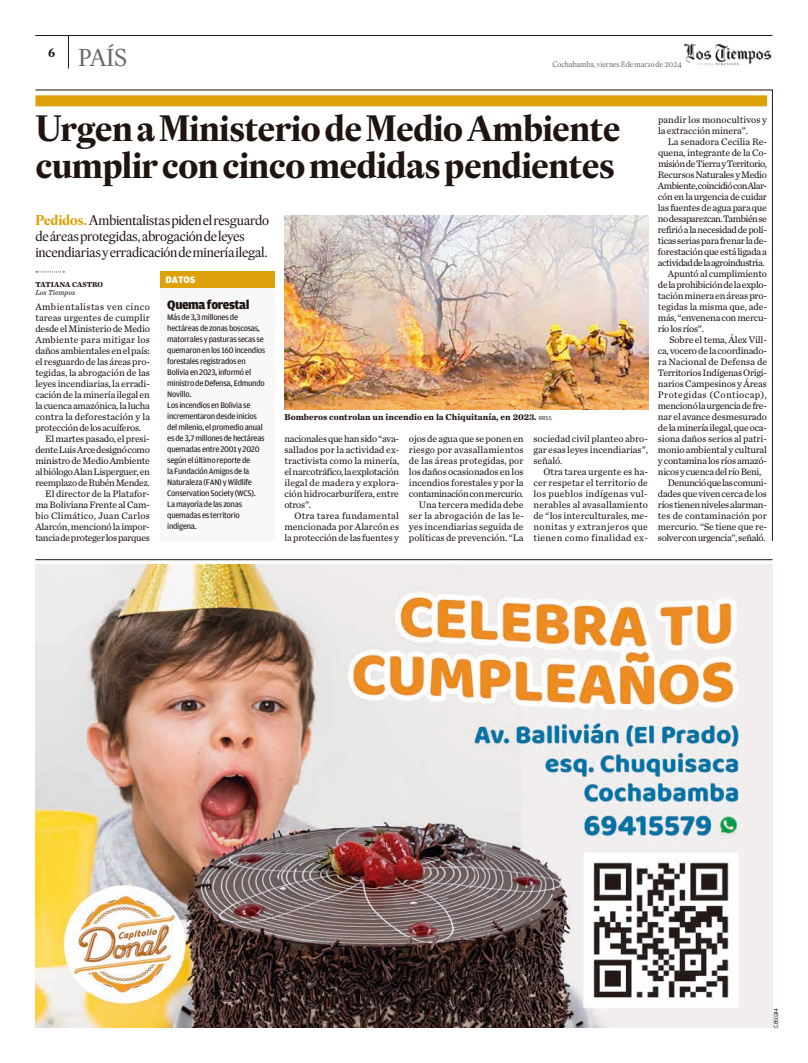
<style>
.page{position:relative;width:808px;height:1063px;background:#fff}
.page>*{position:absolute;margin:0;border:0;box-sizing:border-box;transform-origin:0 0}
.t1{font:700 36px/37px "Eudald Headline";letter-spacing:-.02em;color:#1f1410}
.t2{font:24px "Eudald Headline";color:#67676b}
.t3{font:14px/16px "Eudald Headline";letter-spacing:-.025em;color:#1f1410}
.t4{font:900 13px "Amplitude";letter-spacing:-.03em;color:#1f1410}
.t5{font:900 10px "Amplitude";color:#fff}
.t6{font:9.8px/11px "Chronicle Text G2";letter-spacing:-.015em;color:#1f1410;text-align:justify}
.t7{font:9.8px "Chronicle Text G2";letter-spacing:-.035em;color:#1f1410}
.t8{font:9.8px "Chronicle Text G2";letter-spacing:.01em;color:#1f1410}
.t9{font:9.8px/11px "Chronicle Text G2";letter-spacing:.005em;color:#1f1410}
.t10{font:9.8px "Chronicle Text G2";letter-spacing:-.05em;color:#1f1410}
.t11{font:9.8px "Chronicle Text G2";letter-spacing:-.04em;color:#1f1410}
.t12{font:9.8px "Chronicle Text G2";letter-spacing:.04em;color:#1f1410}
.t13{font:9.8px "Chronicle Text G2";letter-spacing:-.045em;color:#1f1410}
.t14{font:9.8px "Chronicle Text G2";letter-spacing:-.055em;color:#1f1410}
.t15{font:9.8px "Chronicle Text G2";letter-spacing:.015em;color:#1f1410}
.t16{font:9.8px "Chronicle Text G2";letter-spacing:.02em;color:#1f1410}
.t17{font:700 9px "Chronicle Text G2";color:#1f1410}
.t18{font:8.5px/11px "Amplitude";letter-spacing:-.035em;color:#1f1410}
.t19{font:8px "Eudald Headline";letter-spacing:-.02em;color:#67676b}
.t20{font:700 7.5px "Chronicle Text G2";color:#1f1410}
.t21{font:italic 7.5px "Chronicle Text G2";color:#1f1410}
.t22{font:6px "Arial Narrow";letter-spacing:-.02em;color:#1f1410}
.s1{font-weight:700;color:#dda20a}
.s2{font-family:"Amplitude";font-weight:400;font-size:6px}
</style>
<div class="page">
<svg style="left:35px;top:90px;width:738px;height:451px"></svg>
<div style="left:35px;top:95px;width:732px;height:11px;background:#dda20a"></div>
<svg style="left:36px;top:271px;width:28px;height:1px"></svg>
<img style="left:284px;top:216px;width:364px;height:193px">
<div style="left:160px;top:271px;width:114px;height:270px;background:#f8f8f9"></div>
<div style="left:160px;top:271px;width:114px;height:17px;background:#dda20a"></div>
<img style="left:35px;top:565px;width:737px;height:463px">
<hr style="left:35px;top:560px;width:737px;height:1px;background:#1f1410">
<img style="left:683px;top:43px;width:89px;height:23px">
<hr style="left:35px;top:35px;width:737px;height:1px;background:#1f1410">
<hr style="left:68px;top:36px;width:1px;height:33px;background:#1f1410">
<h2 class="t2" style="left:48px;top:43px;width:81px"><sup>6</sup> PAÍS</h2>
<p class="t19" style="left:552px;top:60px;width:131px">Cochabamba, viernes 8 de marzo de 2024</p>
<h1 class="t1" style="left:35px;top:109px;width:587px">Urgen a Ministerio de Medio Ambiente cumplir con cinco medidas pendientes</h1>
<h3 class="t3" style="left:35px;top:212px;width:235px"><span class="s1">Pedidos.</span>Ambientalistas piden el resguardo de áreas protegidas, abrogación de leyes incendiarias y erradicación de minería ilegal.</h3>
<p class="t20" style="left:35px;top:278px;width:69px">TATIANA CASTRO</p>
<p class="t21" style="left:35px;top:286px;width:41px">Los Tiempos</p>
<p class="t12" style="left:35px;top:299px;width:116px">Ambientalistas ven cinco</p>
<p class="t8" style="left:35px;top:310px;width:116px">tareas urgentes de cumplir</p>
<p class="t6" style="left:35px;top:323px;width:116px">desde el Ministerio de Medio</p>
<p class="t16" style="left:35px;top:332px;width:116px">Ambiente para mitigar los</p>
<p class="t6" style="left:35px;top:344px;width:116px">daños ambientales en el país:</p>
<p class="t6" style="left:35px;top:355px;width:116px">el resguardo de las áreas pro-</p>
<p class="t6" style="left:35px;top:366px;width:116px">tegidas, la abrogación de las</p>
<p class="t6" style="left:35px;top:377px;width:116px">leyes incendiarias, la erradi-</p>
<p class="t6" style="left:35px;top:388px;width:116px">cación de la minería ilegal en</p>
<p class="t6" style="left:35px;top:399px;width:116px">la cuenca amazónica, la lucha</p>
<p class="t8" style="left:35px;top:409px;width:116px">contra la deforestación y la</p>
<p class="t6" style="left:35px;top:421px;width:107px">protección de los acuíferos.</p>
<p class="t6" style="left:45px;top:432px;width:106px">El martes pasado, el presi-</p>
<p class="t7" style="left:35px;top:442px;width:116px">dente Luis Arce designó como</p>
<p class="t6" style="left:35px;top:454px;width:116px">ministro de Medio Ambiente</p>
<p class="t6" style="left:35px;top:465px;width:116px">al biólogo Alan Lisperguer, en</p>
<p class="t7" style="left:35px;top:475px;width:116px">reemplazo de Rubén Mendez.</p>
<p class="t6" style="left:45px;top:487px;width:106px">El director de la Platafor-</p>
<p class="t6" style="left:35px;top:498px;width:116px">ma Boliviana Frente al Cam-</p>
<p class="t15" style="left:35px;top:508px;width:116px">bio Climático, Juan Carlos</p>
<p class="t6" style="left:35px;top:520px;width:116px">Alarcón, mencionó la impor-</p>
<p class="t6" style="left:35px;top:531px;width:116px">tancia de proteger los parques</p>
<p class="t5" style="left:165px;top:275px;width:31px">DATOS</p>
<h3 class="t4" style="left:167px;top:297px;width:84px">Quema forestal</h3>
<p class="t18" style="left:167px;top:311px;width:100px">Más de 3,3 millones de hectáreas de zonas boscosas, matorrales y pasturas secas se quemaron en los 160 incendios forestales registrados en<br>Bolivia en 2023, informó el ministro de Defensa, Edmundo<br>Novillo.<br>Los incendios en Bolivia se incrementaron desde inicios del milenio, el promedio anual es de 3,7 millones de hectáreas quemadas entre 2001 y 2020 según el último reporte de<br>la Fundación Amigos de la<br>Naturaleza (FAN) y Wildlife<br>Conservation Society (WCS).<br>La mayoría de las zonas quemadas es territorio indígena.</p>
<p class="t17" style="left:284px;top:410px;width:269px">Bomberos controlan un incendio en la Chiquitanía, en 2023. <span class="s2">RRSS</span></p>
<p class="t6" style="left:284px;top:433px;width:117px">nacionales que han sido “ava&shy;sallados por la actividad ex&shy;tractivista como la minería, el narcotráfico, la explotación ilegal de madera y explora&shy;ción hidrocarburífera, entre otros”.</p>
<p class="t6" style="left:284px;top:509px;width:116px;text-indent:10px">Otra tarea fundamental mencionada por Alarcón es la protección de las fuentes y</p>
<p class="t6" style="left:409px;top:432px;width:116px;text-align:right">ojos de agua que se ponen en riesgo por avasallamientos de las áreas protegidas, por los daños ocasionados en los incendios forestales y por la contaminación con mercurio.<br>Una tercera medida debe ser la abrogación de las le&shy;yes incendiarias seguida de políticas de prevención. “La</p>
<p class="t6" style="left:533px;top:432px;width:116px">sociedad civil planteo abro&shy;gar esas leyes incendiarias”, señaló.</p>
<p class="t6" style="left:533px;top:465px;width:116px;text-indent:10px">Otra tarea urgente es ha&shy;cer respetar el territorio de los pueblos indígenas vul&shy;nerables al avasallamiento de “los interculturales, me&shy;nonitas y extranjeros que tienen como finalidad ex-</p>
<p class="t9" style="left:658px;top:113px;width:111px">pandir los monocultivos y la extracción minera”.</p>
<p class="t6" style="left:668px;top:135px;width:101px">La senadora Cecilia Re-</p>
<p class="t6" style="left:658px;top:146px;width:111px">quena, integrante de la Co-</p>
<p class="t13" style="left:658px;top:156px;width:110px">misión de Tierra y Territorio,</p>
<p class="t6" style="left:658px;top:168px;width:110px">Recursos Naturales y Medio</p>
<p class="t14" style="left:658px;top:178px;width:111px">Ambiente, coincidió con Alar-</p>
<p class="t6" style="left:658px;top:190px;width:110px">cón en la urgencia de cuidar</p>
<p class="t6" style="left:658px;top:201px;width:110px">las fuentes de agua para que</p>
<p class="t10" style="left:658px;top:211px;width:110px">no desaparezcan. También se</p>
<p class="t7" style="left:658px;top:222px;width:111px">refirió a la necesidad de polí-</p>
<p class="t7" style="left:658px;top:233px;width:111px">ticas serias para frenar la de-</p>
<p class="t6" style="left:658px;top:245px;width:111px">forestación que está ligada a</p>
<p class="t10" style="left:658px;top:255px;width:108px">actividad de la agroindustria.</p>
<p class="t6" style="left:668px;top:267px;width:101px">Apuntó al cumplimiento</p>
<p class="t6" style="left:658px;top:278px;width:111px">de la prohibición de la explo-</p>
<p class="t6" style="left:658px;top:289px;width:111px">tación minera en áreas pro-</p>
<p class="t6" style="left:658px;top:300px;width:111px">tegidas la misma que, ade-</p>
<p class="t6" style="left:658px;top:311px;width:110px">más, “envenena con mercu-</p>
<p class="t6" style="left:658px;top:322px;width:48px">rio los ríos”.</p>
<p class="t6" style="left:669px;top:333px;width:99px">Sobre el tema, Álex Vill-</p>
<p class="t6" style="left:658px;top:344px;width:111px">ca, vocero de la coordinado-</p>
<p class="t9" style="left:658px;top:355px;width:111px">ra Nacional de Defensa de</p>
<p class="t6" style="left:658px;top:366px;width:110px">Territorios Indígenas Origi-</p>
<p class="t6" style="left:658px;top:377px;width:110px">narios Campesinos y Áreas</p>
<p class="t12" style="left:658px;top:387px;width:110px">Protegidas (Contiocap),</p>
<p class="t7" style="left:658px;top:398px;width:111px">mencionó la urgencia de fre-</p>
<p class="t6" style="left:658px;top:410px;width:110px">nar el avance desmesurado</p>
<p class="t6" style="left:658px;top:421px;width:110px">de la minería ilegal, que oca-</p>
<p class="t6" style="left:658px;top:432px;width:111px">siona daños serios al patri-</p>
<p class="t6" style="left:658px;top:443px;width:111px">monio ambiental y cultural</p>
<p class="t6" style="left:658px;top:454px;width:111px">y contamina los ríos amazó-</p>
<p class="t6" style="left:658px;top:465px;width:105px">nicos y cuenca del río Beni,</p>
<p class="t11" style="left:668px;top:475px;width:101px">Denunció que las comuni-</p>
<p class="t6" style="left:658px;top:487px;width:110px">dades que viven cerca de los</p>
<p class="t6" style="left:658px;top:498px;width:111px">ríos tienen niveles alarman-</p>
<p class="t8" style="left:658px;top:508px;width:111px">tes de contaminación por</p>
<p class="t6" style="left:658px;top:520px;width:111px">mercurio. “Se tiene que re-</p>
<p class="t11" style="left:658px;top:530px;width:109px">solver con urgencia”, señaló.</p>
<p class="t22" style="left:771px;top:1028px;width:21px;rotate:-90deg">C650244</p>
</div>
